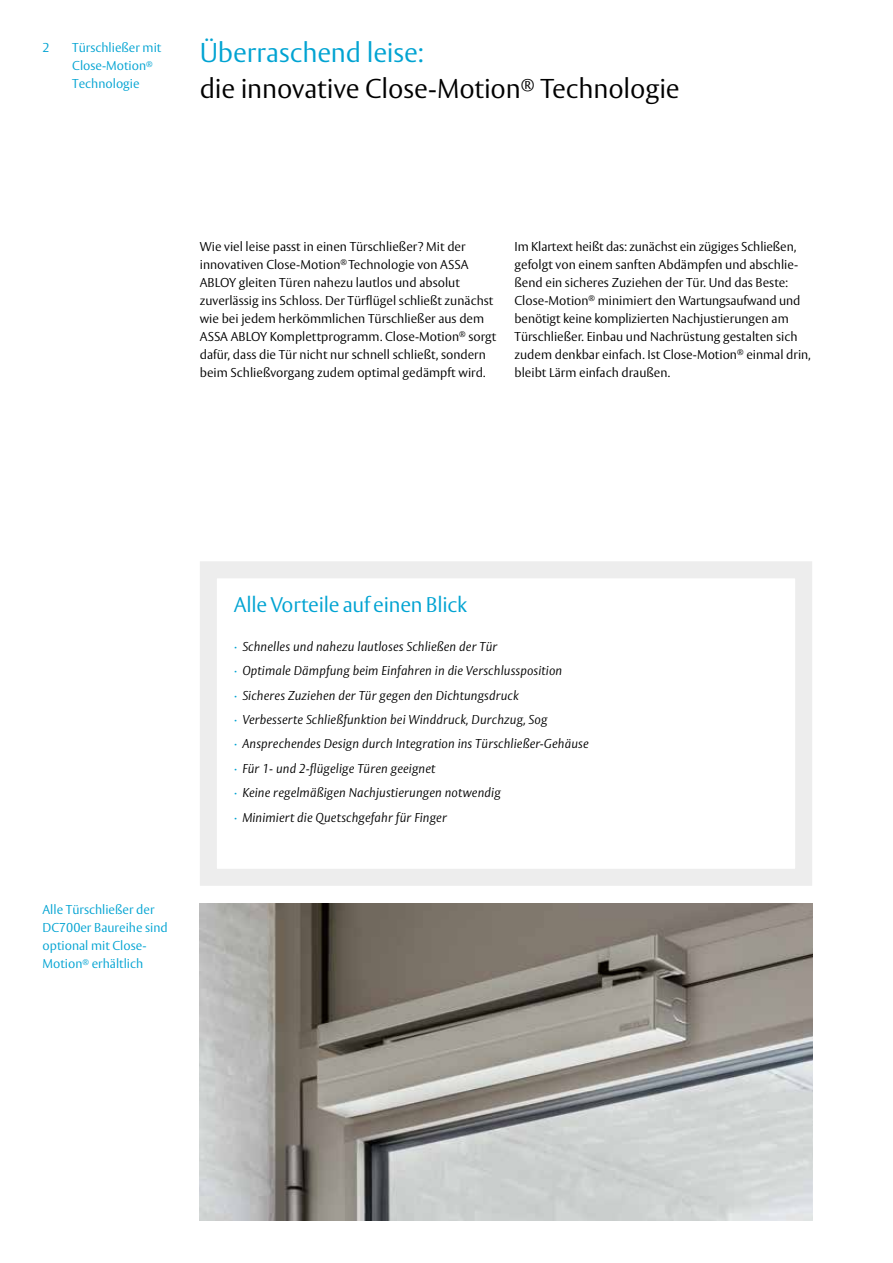
<style>
.page{position:relative;width:893px;height:1263px;background:#fff}
.page>*{position:absolute;margin:0;border:0;box-sizing:border-box;transform-origin:0 0}
.t1{font:300 27px/36px "ASSA Vesta";letter-spacing:-.005em;color:#000}
.t2{font:300 21px "ASSA Vesta";letter-spacing:-.01em;color:#00a3d2}
.t3{font:300 12.75px/18px "ASSA Vesta";color:#000}
.t4{font:italic 300 12.75px/24.5px "ASSA Vesta";letter-spacing:.01em;color:#000}
.t5{font:300 12.75px/18px "ASSA Vesta";color:#00a3d2}
.s1{color:#00a3d2}
.s2{font-style:normal;color:#00a3d2}
</style>
<div class="page">
<div style="left:200px;top:561px;width:612px;height:325px;border:17px solid #ededed"></div>
<img style="left:200px;top:904px;width:612px;height:316px">
<p class="t5" style="left:43px;top:40px;width:9px">2</p>
<p class="t5" style="left:72px;top:40px;width:91px">Türschließer mit<br>Close-Motion<sup>®<br></sup>Technologie</p>
<h1 class="t1" style="left:200px;top:35px;width:481px"><span class="s1">Überraschend leise:<br></span>die innovative Close-Motion<sup>®</sup> Technologie</h1>
<p class="t3" style="left:200px;top:238px;width:298px">Wie viel leise passt in einen Türschließer? Mit der innovativen Close-Motion<sup>®</sup> Technologie von ASSA ABLOY gleiten Türen nahezu lautlos und absolut zuverlässig ins Schloss. Der Türflügel schließt zunächst wie bei jedem herkömmlichen Türschließer aus dem ASSA ABLOY Komplettprogramm. Close-Motion<sup>®</sup> sorgt dafür, dass die Tür nicht nur schnell schließt, sondern beim Schließvorgang zudem optimal gedämpft wird.</p>
<p class="t3" style="left:514px;top:238px;width:298px">Im Klartext heißt das: zunächst ein zügiges Schließen, gefolgt von einem sanften Abdämpfen und abschlie&shy;ßend ein sicheres Zuziehen der Tür. Und das Beste:<br>Close-Motion<sup>®</sup> minimiert den Wartungsaufwand und benötigt keine komplizierten Nachjustierungen am Türschließer. Einbau und Nachrüstung gestalten sich zudem denkbar einfach. Ist Close-Motion<sup>®</sup> einmal drin, bleibt Lärm einfach draußen.</p>
<p class="t5" style="left:43px;top:901px;width:127px">Alle Türschließer der<br>DC700er Baureihe sind optional mit Close-<br>Motion<sup>®</sup> erhältlich</p>
<h2 class="t2" style="left:234px;top:592px;width:235px">Alle Vorteile auf einen Blick</h2>
<p class="t4" style="left:234px;top:635px;width:356px"><span class="s2">∙</span> Schnelles und nahezu lautloses Schließen der Tür<br><span class="s2">∙</span> Optimale Dämpfung beim Einfahren in die Verschlussposition<br><span class="s2">∙</span> Sicheres Zuziehen der Tür gegen den Dichtungsdruck<br><span class="s2">∙</span> Verbesserte Schließfunktion bei Winddruck, Durchzug, Sog<br><span class="s2">∙</span> Ansprechendes Design durch Integration ins Türschließer-Gehäuse <span class="s2">∙</span> Für 1- und 2-flügelige Türen geeignet<br><span class="s2">∙</span> Keine regelmäßigen Nachjustierungen notwendig<br><span class="s2">∙</span> Minimiert die Quetschgefahr für Finger</p>
</div>
